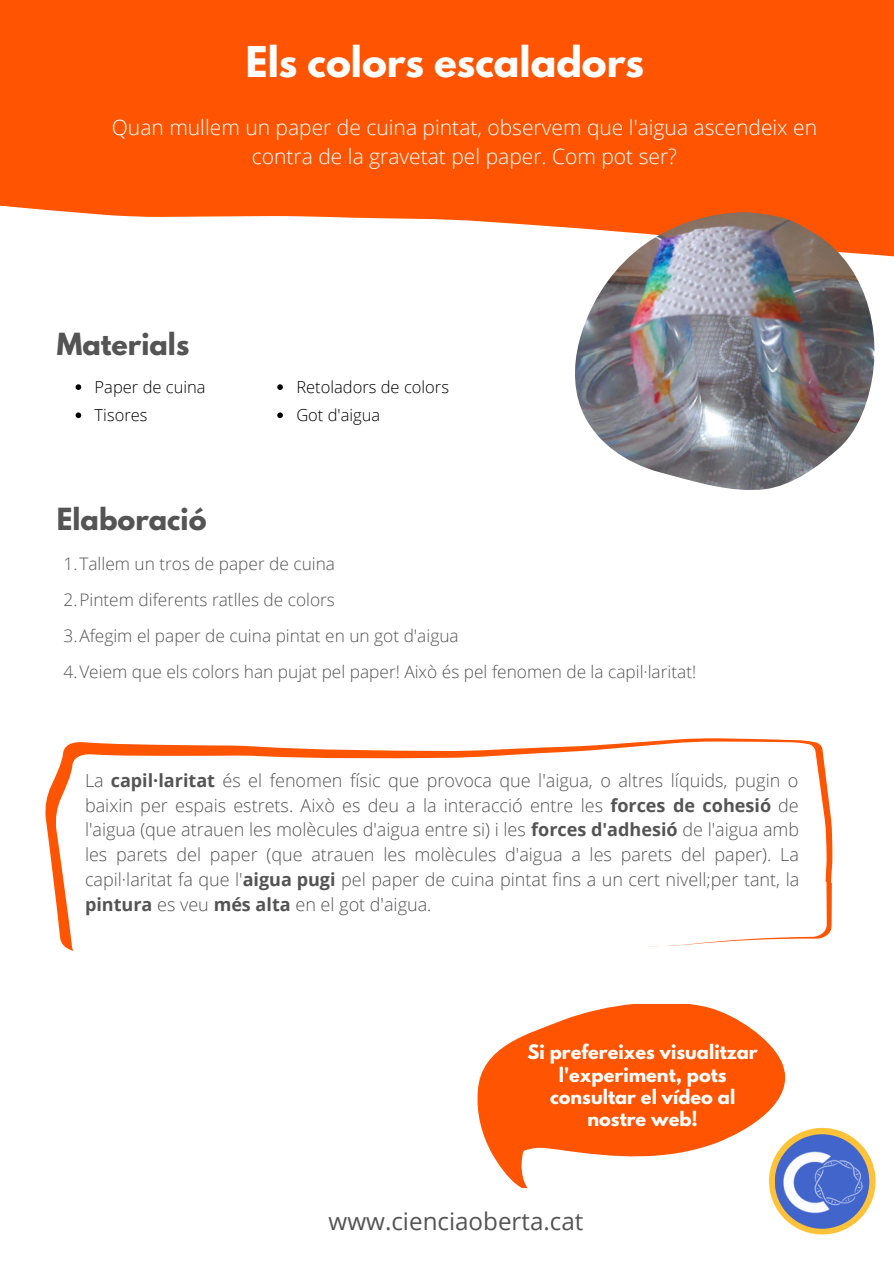
<style>
.page{position:relative;width:894px;height:1264px;background:#fff}
.page>*{position:absolute;margin:0;border:0;box-sizing:border-box;transform-origin:0 0}
.t1{font:700 37.5px "League Spartan";color:#fff}
.t2{font:700 27px "League Spartan";color:#545454}
.t3{font:24.15px "Open Sans";color:#545454}
.t4{font:300 21px/29.2px "Open Sans";color:#fff;text-align:center}
.t5{font:300 18px/24.8px "Open Sans";color:#545454;text-align:justify}
.t6{font:700 17.7px/22.4px "League Spartan";letter-spacing:.005em;color:#fff;text-align:center}
.t7{font:300 17.25px/36px "Open Sans";color:#545454}
.t8{font:300 16.5px/28.2px "Open Sans";color:#000}
.s1{font-weight:700}
</style>
<div class="page">
<svg style="left:0;top:0;width:893px;height:257px;background:#ff661c"></svg>
<img style="left:574px;top:212px;width:300px;height:278px">
<svg style="left:769px;top:1127px;width:106px;height:107px"></svg>
<div style="left:774px;top:1134px;width:95px;height:94px;background:#4265cc;border-radius:50%"></div>
<img style="left:778px;top:1138px;width:87px;height:86px;border-radius:50%">
<svg style="left:50px;top:738px;width:783px;height:214px"></svg>
<svg style="left:76px;top:384px;width:5px;height:6px"></svg>
<svg style="left:76px;top:412px;width:5px;height:6px"></svg>
<svg style="left:277px;top:384px;width:6px;height:6px"></svg>
<svg style="left:277px;top:412px;width:6px;height:6px"></svg>
<svg style="left:477px;top:1004px;width:307px;height:183px;fill:#ff5502"></svg>
<h1 class="t1" style="left:246px;top:43px;width:399px">Els colors escaladors</h1>
<p class="t4" style="left:112px;top:112px;width:706px">Quan mullem un paper de cuina pintat, observem que l'aigua ascendeix en contra de la gravetat pel paper. Com pot ser?</p>
<h2 class="t2" style="left:57px;top:330px;width:134px">Materials</h2>
<p class="t8" style="left:95px;top:373px;width:112px">Paper de cuina<br>Tisores</p>
<h2 class="t2" style="left:57px;top:506px;width:151px">Elaboració</h2>
<p class="t8" style="left:296px;top:373px;width:154px">Retoladors de colors<br>Got d'aigua</p>
<p class="t7" style="left:64px;top:545px;width:634px">1.Tallem un tros de paper de cuina<br>2.Pintem diferents ratlles de colors<br>3.Afegim el paper de cuina pintat en un got d'aigua<br>4.Veiem que els colors han pujat pel paper! Això és pel fenomen de la capil·laritat!</p>
<p class="t5" style="left:85px;top:767px;width:715px">La <span class="s1">capil·laritat</span> és el fenomen físic que provoca que l'aigua, o altres líquids, pugin o baixin per espais estrets. Això es deu a la interacció entre les <span class="s1">forces de cohesió</span> de l'aigua (que atrauen les molècules d'aigua entre si) i les <span class="s1">forces d'adhesió</span> de l'aigua amb les parets del paper (que atrauen les molècules d'aigua a les parets del paper). La capil·laritat fa que l'<span class="s1">aigua pugi</span> pel paper de cuina pintat fins a un cert nivell;per tant, la <span class="s1">pintura</span> es veu <span class="s1">més alta</span> en el got d'aigua.</p>
<p class="t6" style="left:527px;top:1043px;width:232px">Si prefereixes visualitzar l'experiment, pots consultar el vídeo al nostre web!</p>
<h3 class="t3" style="left:328px;top:1203px;width:256px">www.cienciaoberta.cat</h3>
</div>
